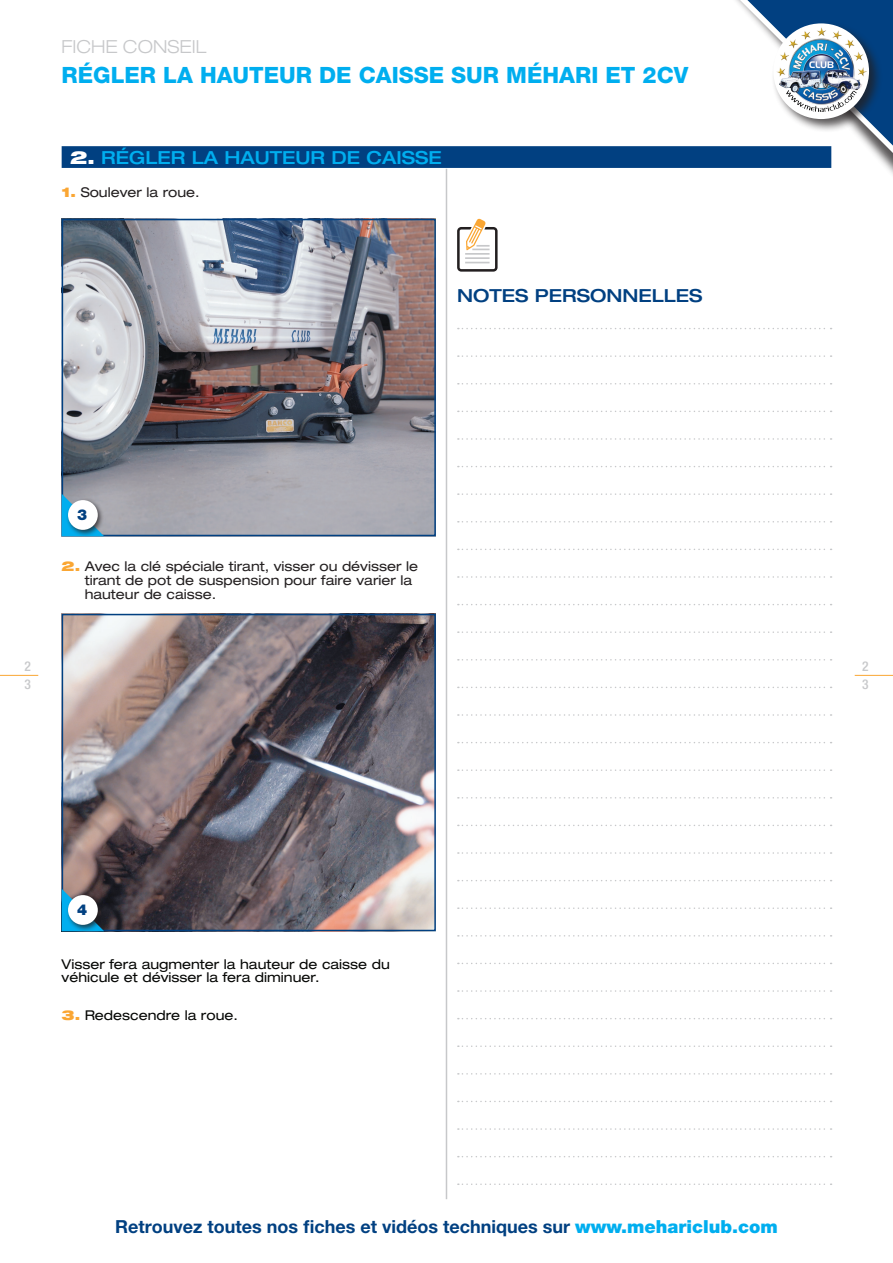
<style>
.page{position:relative;width:893px;height:1263px;background:#fff}
.page>*{position:absolute;margin:0;border:0;box-sizing:border-box;transform-origin:0 0}
.t1{font:800 22.5px "Helvetica Neue LT Pro";color:#00aeef}
.t2{font:700 18px "Helvetica Neue LT Pro";color:#014081}
.t3{font:500 expanded 18px "Helvetica Neue LT Pro";color:#00aeef}
.t4{font:500 expanded 18px "Helvetica Neue LT Pro";color:#014081}
.t5{font:300 expanded 18px "Helvetica Neue LT Pro";color:#c7c8ca}
.t6{font:900 15px "Helvetica Neue LT Pro";color:#014081}
.t7{font:expanded 13.5px/13.8px "Helvetica Neue LT Pro";color:#231f20}
.t8{font:expanded 13.5px/13.8px "Helvetica Neue LT Pro";color:#040503}
.t9{font:500 condensed 13.5px/18px "Helvetica Neue LT Pro";color:#c7c8ca}
.s1{font-weight:900;color:#fff}
.s2{font-weight:900;color:#faa633}
.s3{font-weight:900;color:#00aeef}
</style>
<div class="page">
<svg style="left:736px;top:0;width:157px;height:174px"></svg>
<hr style="left:0;top:675px;width:38px;height:1px;background:#faa633">
<hr style="left:855px;top:675px;width:38px;height:1px;background:#faa633">
<div style="left:62px;top:146px;width:769px;height:22px;background:#014081"></div>
<img style="left:65px;top:222px;width:368px;height:311px">
<div style="left:62px;top:219px;width:374px;height:317px;border:2px solid #014081"></div>
<svg style="left:62px;top:494px;width:42px;height:42px"></svg>
<div style="left:66px;top:498px;width:39px;height:39px;background:#231f20;opacity:.75"></div>
<div style="left:68px;top:500px;width:30px;height:30px;background:#fff;border-radius:50%"></div>
<hr style="left:446px;top:169px;width:1px;height:1030px;background:#c7c8ca">
<img style="left:65px;top:617px;width:368px;height:311px">
<div style="left:62px;top:614px;width:374px;height:317px;border:2px solid #014081"></div>
<svg style="left:62px;top:889px;width:42px;height:42px"></svg>
<div style="left:66px;top:893px;width:39px;height:39px;background:#231f20;opacity:.75"></div>
<div style="left:68px;top:895px;width:30px;height:30px;background:#fff;border-radius:50%"></div>
<svg style="left:458px;top:328px;width:374px;height:1px"></svg>
<svg style="left:458px;top:355px;width:374px;height:2px"></svg>
<svg style="left:458px;top:383px;width:374px;height:1px"></svg>
<svg style="left:458px;top:411px;width:374px;height:1px"></svg>
<svg style="left:458px;top:438px;width:374px;height:2px"></svg>
<svg style="left:458px;top:466px;width:374px;height:1px"></svg>
<svg style="left:458px;top:493px;width:374px;height:2px"></svg>
<svg style="left:458px;top:521px;width:374px;height:1px"></svg>
<svg style="left:458px;top:549px;width:374px;height:1px"></svg>
<svg style="left:458px;top:576px;width:374px;height:2px"></svg>
<svg style="left:458px;top:604px;width:374px;height:1px"></svg>
<svg style="left:458px;top:631px;width:374px;height:2px"></svg>
<svg style="left:458px;top:659px;width:374px;height:1px"></svg>
<svg style="left:458px;top:687px;width:374px;height:1px"></svg>
<svg style="left:458px;top:714px;width:374px;height:2px"></svg>
<svg style="left:458px;top:742px;width:374px;height:1px"></svg>
<svg style="left:458px;top:769px;width:374px;height:2px"></svg>
<svg style="left:458px;top:797px;width:374px;height:1px"></svg>
<svg style="left:458px;top:825px;width:374px;height:1px"></svg>
<svg style="left:458px;top:852px;width:374px;height:2px"></svg>
<svg style="left:458px;top:880px;width:374px;height:1px"></svg>
<svg style="left:458px;top:907px;width:374px;height:2px"></svg>
<svg style="left:458px;top:935px;width:374px;height:1px"></svg>
<svg style="left:458px;top:963px;width:374px;height:1px"></svg>
<svg style="left:458px;top:990px;width:374px;height:2px"></svg>
<svg style="left:458px;top:1018px;width:374px;height:1px"></svg>
<svg style="left:458px;top:1045px;width:374px;height:2px"></svg>
<svg style="left:458px;top:1073px;width:374px;height:1px"></svg>
<svg style="left:458px;top:1101px;width:374px;height:1px"></svg>
<svg style="left:458px;top:1128px;width:374px;height:2px"></svg>
<svg style="left:458px;top:1156px;width:374px;height:1px"></svg>
<svg style="left:458px;top:1183px;width:374px;height:2px"></svg>
<svg style="left:457px;top:219px;width:41px;height:53px"></svg>
<h2 class="t5" style="left:62px;top:36px;width:146px">FICHE CONSEIL</h2>
<h1 class="t1" style="left:62px;top:61px;width:628px">RÉGLER LA HAUTEUR DE CAISSE SUR MÉHARI ET 2CV</h1>
<h2 class="t3" style="left:70px;top:146px;width:373px"><span class="s1">2.</span> RÉGLER LA HAUTEUR DE CAISSE</h2>
<p class="t7" style="left:62px;top:185px;width:140px"><span class="s2">1.</span> Soulever la roue.</p>
<h2 class="t4" style="left:457px;top:284px;width:247px">NOTES PERSONNELLES</h2>
<p class="t6" style="left:77px;top:506px;width:12px">3</p>
<p class="t7" style="left:85px;top:559px;width:335px;text-indent:-23px"><span class="s2">2.</span> Avec la clé spéciale tirant, visser ou dévisser le tirant de pot de suspension pour faire varier la hauteur de caisse.</p>
<p class="t9" style="left:24px;top:656px;width:8px">2<br>3</p>
<p class="t9" style="left:862px;top:656px;width:8px">2<br>3</p>
<p class="t6" style="left:77px;top:901px;width:12px">4</p>
<p class="t8" style="left:62px;top:957px;width:330px">Visser fera augmenter la hauteur de caisse du véhicule et dévisser la fera diminuer.</p>
<p class="t8" style="left:62px;top:1008px;width:178px"><span class="s2">3.</span> Redescendre la roue.</p>
<h2 class="t2" style="left:115px;top:1215px;width:664px">Retrouvez toutes nos fiches et vidéos techniques sur <span class="s3">www.mehariclub.com</span></h2>
</div>
